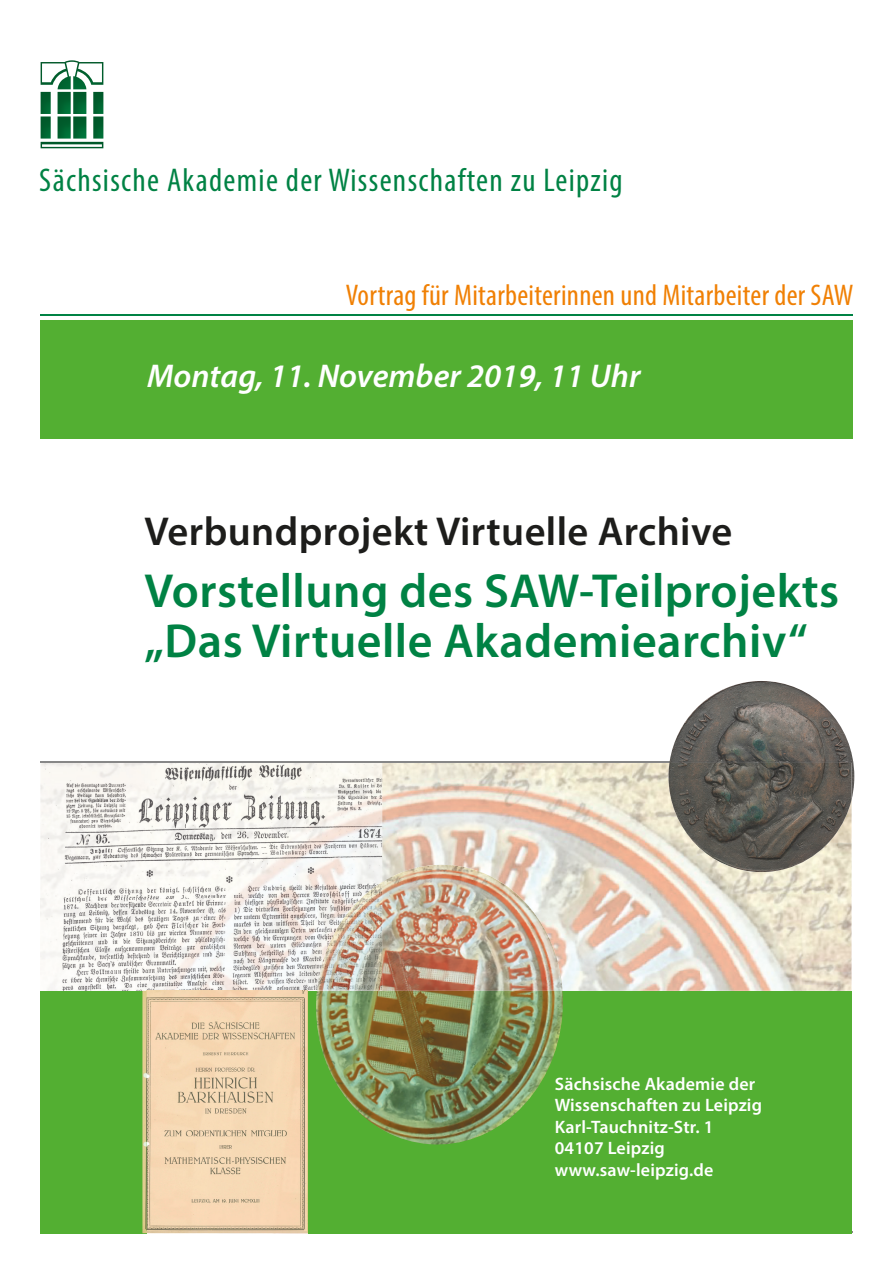
<style>
.page{position:relative;width:893px;height:1263px;background:#fff}
.page>*{position:absolute;margin:0;border:0;box-sizing:border-box;transform-origin:0 0}
.t1{font:600 48px/49.5px "Myriad Pro";letter-spacing:.01em;color:#008244}
.t2{font:600 40.5px "Myriad Pro";letter-spacing:.01em;color:#1d1d1b}
.t3{font:condensed 33px "Myriad Pro";letter-spacing:.04em;color:#008244}
.t4{font:italic 600 33px "Myriad Pro";color:#fff}
.t5{font:condensed 30px "Myriad Pro";letter-spacing:.01em;color:#f08004}
.t6{font:600 18px/21.6px "Myriad Pro";letter-spacing:.01em;color:#fff}
</style>
<div class="page">
<img style="left:382px;top:762px;width:317px;height:156px">
<img style="left:801px;top:800px;width:50px;height:191px">
<img style="left:699px;top:847px;width:102px;height:144px">
<img style="left:563px;top:918px;width:137px;height:52px">
<img style="left:563px;top:970px;width:137px;height:21px">
<img style="left:91px;top:1233px;width:710px;height:1px">
<div style="left:40px;top:320px;width:813px;height:118px;background:#53af32"></div>
<hr style="left:40px;top:314px;width:813px;height:2px;background:#008244">
<img style="left:41px;top:60px;width:62px;height:29px">
<img style="left:41px;top:92px;width:10px;height:22px">
<img style="left:58px;top:92px;width:13px;height:22px">
<img style="left:73px;top:92px;width:13px;height:22px">
<img style="left:93px;top:92px;width:10px;height:22px">
<img style="left:41px;top:116px;width:10px;height:23px">
<img style="left:58px;top:116px;width:13px;height:23px">
<img style="left:73px;top:116px;width:13px;height:23px">
<img style="left:93px;top:116px;width:10px;height:23px">
<img style="left:41px;top:142px;width:62px;height:6px">
<hr style="left:40px;top:1231px;width:813px;height:1px;background:#878787">
<div style="left:308px;top:991px;width:543px;height:242px;background:#53af32"></div>
<div style="left:40px;top:991px;width:107px;height:242px;background:#53af32"></div>
<img style="left:40px;top:762px;width:293px;height:229px">
<img style="left:333px;top:762px;width:49px;height:103px">
<img style="left:142px;top:991px;width:166px;height:242px">
<img style="left:147px;top:1231px;width:161px;height:1px">
<hr style="left:40px;top:761px;width:813px;height:1px;background:#878787">
<img style="left:316px;top:865px;width:247px;height:280px">
<img style="left:317px;top:882px;width:65px;height:109px">
<img style="left:670px;top:681px;width:184px;height:119px">
<img style="left:668px;top:762px;width:101px;height:110px">
<img style="left:669px;top:761px;width:184px;height:1px">
<h3 class="t3" style="left:39px;top:160px;width:585px">Sächsische Akademie der Wissenschaften zu Leipzig</h3>
<h3 class="t5" style="left:346px;top:277px;width:509px">Vortrag für Mitarbeiterinnen und Mitarbeiter der SAW</h3>
<h3 class="t4" style="left:147px;top:354px;width:495px">Montag, 11. November 2019, 11 Uhr</h3>
<h2 class="t2" style="left:144px;top:506px;width:589px">Verbundprojekt Virtuelle Archive</h2>
<h1 class="t1" style="left:144px;top:565px;width:696px">Vorstellung des SAW-Teilprojekts „Das Virtuelle Akademiearchiv“</h1>
<p class="t6" style="left:555px;top:1072px;width:209px">Sächsische Akademie der<br>Wissenschaften zu Leipzig<br>Karl-Tauchnitz-Str. 1<br>04107 Leipzig www.saw-leipzig.de</p>
</div>
